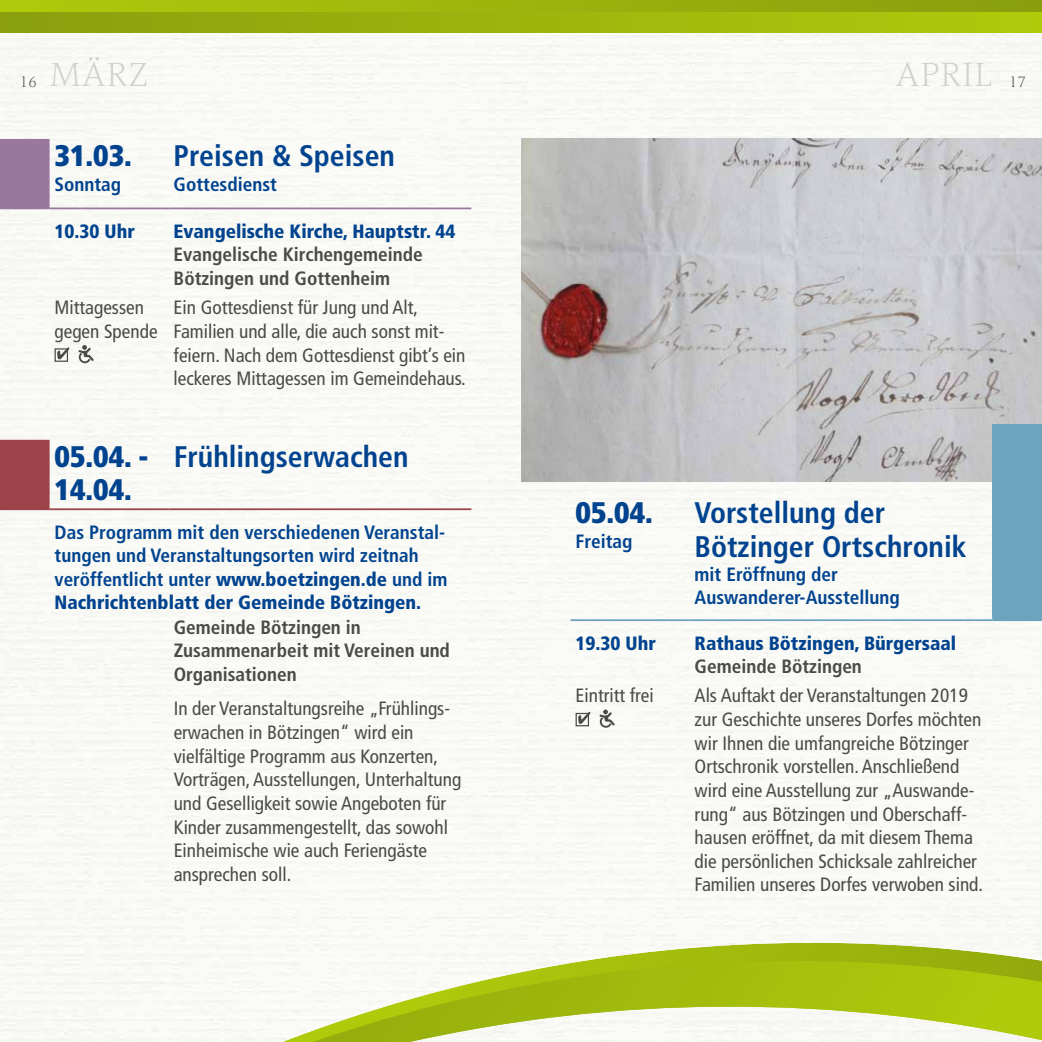
<style>
.page{position:relative;width:1042px;height:1042px;background:#fff}
.page>*{position:absolute;margin:0;border:0;box-sizing:border-box;transform-origin:0 0}
.t1{font:300 35px "Frutiger Serif LT Pro";letter-spacing:.015em;color:#d0d0d0}
.t2{font:700 condensed 29.75px/33.2px "Frutiger LT Std";color:#01438f}
.t3{font:900 condensed 29.75px/33.2px "Frutiger LT Std";color:#01438f}
.t4{font:condensed 19.25px/23.6px "Frutiger LT Std";color:#4a4a49}
.t5{font:700 condensed 19.25px/23.6px "Frutiger LT Std";color:#01438f}
.t6{font:700 condensed 19.25px/23.6px "Frutiger LT Std";color:#4a4a49}
.t7{font:900 condensed 19.25px "Frutiger LT Std";color:#01438f}
.t8{font:300 15.75px "Frutiger Serif LT Pro";color:#4a4a49}
.s1{font-weight:900}
</style>
<div class="page">
<div style="left:0;top:32px;width:1042px;height:1010px;background:#f9faf5"></div>
<img style="left:521px;top:139px;width:521px;height:342px">
<div style="left:0;top:139px;width:50px;height:68px;background:#9a779e"></div>
<hr style="left:0;top:207px;width:50px;height:2px;background:#9a779e">
<hr style="left:50px;top:207px;width:119px;height:2px;background:#9a779e">
<hr style="left:169px;top:207px;width:302px;height:2px;background:#9a779e">
<svg style="left:57px;top:347px;width:12px;height:12px"></svg>
<div style="left:55px;top:348px;width:13px;height:14px;border:1px solid #4a4a49"></div>
<svg style="left:78px;top:345px;width:16px;height:18px"></svg>
<div style="left:0;top:440px;width:50px;height:68px;background:#9e424a"></div>
<hr style="left:50px;top:508px;width:119px;height:2px;background:#9e424a">
<hr style="left:169px;top:508px;width:302px;height:2px;background:#9e424a">
<hr style="left:0;top:508px;width:50px;height:2px;background:#9e424a">
<hr style="left:570px;top:619px;width:120px;height:2px;background:#6ca3be">
<hr style="left:690px;top:619px;width:302px;height:2px;background:#6ca3be">
<hr style="left:992px;top:619px;width:50px;height:2px;background:#6ca3be">
<svg style="left:578px;top:712px;width:12px;height:12px"></svg>
<div style="left:575px;top:713px;width:14px;height:13px;border:1px solid #4a4a49"></div>
<svg style="left:599px;top:709px;width:16px;height:19px"></svg>
<div style="left:992px;top:424px;width:50px;height:193px;background:#6ca3be"></div>
<svg style="left:0;top:0;width:1042px;height:12px;background:#9bb40c"></svg>
<div style="left:0;top:12px;width:1042px;height:20px;background:linear-gradient(to right,#899f0d,#afca0c)"></div>
<p class="t8" style="left:20px;top:72px;width:18px">16</p>
<h1 class="t1" style="left:50px;top:54px;width:99px">MÄRZ</h1>
<h1 class="t1" style="left:895px;top:54px;width:99px">APRIL</h1>
<p class="t8" style="left:1009px;top:72px;width:18px">17</p>
<h2 class="t3" style="left:55px;top:139px;width:79px">31.03.</h2>
<p class="t5" style="left:55px;top:172px;width:68px">Sonntag</p>
<h2 class="t2" style="left:174px;top:139px;width:223px">Preisen &amp; Speisen</h2>
<p class="t5" style="left:174px;top:172px;width:105px">Gottesdienst</p>
<p class="t7" style="left:55px;top:219px;width:82px">10.30 Uhr</p>
<p class="t7" style="left:174px;top:219px;width:283px">Evangelische Kirche, Hauptstr. 44</p>
<p class="t6" style="left:174px;top:243px;width:251px">Evangelische Kirchengemeinde<br>Bötzingen und Gottenheim</p>
<p class="t4" style="left:55px;top:296px;width:104px">Mittagessen gegen Spende</p>
<p class="t4" style="left:174px;top:296px;width:294px">Ein Gottesdienst für Jung und Alt, Familien und alle, die auch sonst mit&shy;feiern. Nach dem Gottesdienst gibt’s ein leckeres Mittagessen im Gemeindehaus.</p>
<h2 class="t3" style="left:55px;top:440px;width:95px">05.04. -<br>14.04.</h2>
<h2 class="t2" style="left:174px;top:440px;width:236px">Frühlingserwachen</h2>
<p class="t5" style="left:55px;top:520px;width:394px">Das Programm mit den verschiedenen Veranstal&shy;tungen und Veranstaltungsorten wird zeitnah veröffentlicht unter <span class="s1">www.boetzingen.de</span> und im <span class="s1">Nachrichtenblatt der Gemeinde Bötzingen.</span></p>
<p class="t6" style="left:174px;top:615px;width:278px">Gemeinde Bötzingen in<br>Zusammenarbeit mit Vereinen und<br>Organisationen</p>
<p class="t4" style="left:174px;top:697px;width:289px">In der Veranstaltungsreihe „Frühlings&shy;erwachen in Bötzingen“ wird ein vielfältige Programm aus Konzerten, Vorträgen, Ausstellungen, Unterhaltung und Geselligkeit sowie Angeboten für Kinder zusammengestellt, das sowohl Einheimische wie auch Feriengäste ansprechen soll.</p>
<h2 class="t3" style="left:575px;top:496px;width:79px">05.04.</h2>
<p class="t5" style="left:575px;top:529px;width:58px">Freitag</p>
<h2 class="t2" style="left:694px;top:496px;width:273px">Vorstellung der<br>Bötzinger Ortschronik</h2>
<p class="t5" style="left:694px;top:563px;width:207px;line-height:22.8px">mit Eröffnung der<br>Auswanderer-Ausstellung</p>
<p class="t7" style="left:575px;top:631px;width:82px">19.30 Uhr</p>
<p class="t7" style="left:694px;top:631px;width:263px">Rathaus Bötzingen, Bürgersaal</p>
<p class="t6" style="left:694px;top:655px;width:169px">Gemeinde Bötzingen</p>
<p class="t4" style="left:575px;top:684px;width:80px">Eintritt frei</p>
<p class="t4" style="left:694px;top:684px;width:290px">Als Auftakt der Veranstaltungen 2019 zur Geschichte unseres Dorfes möchten wir Ihnen die umfangreiche Bötzinger Ortschronik vorstellen. Anschließend wird eine Ausstellung zur „Auswande&shy;rung“ aus Bötzingen und Oberschaff&shy;hausen eröffnet, da mit diesem Thema die persönlichen Schicksale zahlreicher Familien unseres Dorfes verwoben sind.</p>
</div>
